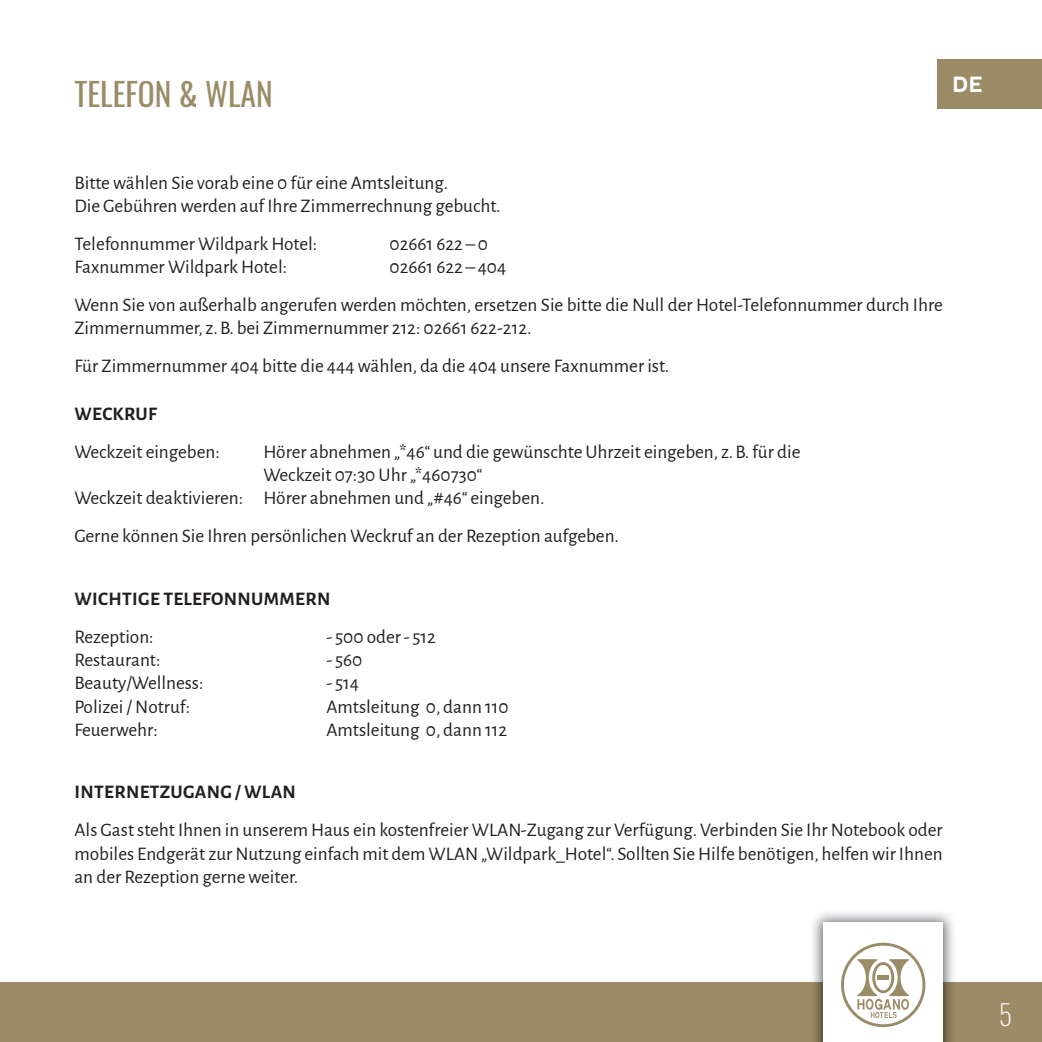
<style>
.page{position:relative;width:1042px;height:1042px;background:#fff}
.page>*{position:absolute;margin:0;border:0;box-sizing:border-box;transform-origin:0 0}
.t1{font:31.5px "Oswald";color:#9c8b67}
.t2{font:200 28px "Oswald";color:#fff}
.t3{font:700 21px "nevis";color:#fff}
.t4{font:19.25px/23.1px "Alegreya Sans";color:#231f20}
.t5{font:700 19.25px "Alegreya Sans";letter-spacing:.015em;color:#231f20}
</style>
<div class="page">
<div style="left:938px;top:60px;width:104px;height:49px;background:#9c8b67"></div>
<div style="left:0;top:982px;width:1042px;height:60px;background:#9c8b67"></div>
<img style="left:813px;top:913px;width:140px;height:129px">
<div style="left:823px;top:923px;width:120px;height:119px;background:#fff"></div>
<svg style="left:841px;top:943px;width:84px;height:84px"></svg>
<div style="left:877px;top:975px;width:12px;height:5px;background:#9c8b67"></div>
<h1 class="t1" style="left:74px;top:66px;width:200px">TELEFON &amp; WLAN</h1>
<p class="t3" style="left:952px;top:72px;width:32px">DE</p>
<p class="t4" style="left:74px;top:170px;width:427px">Bitte wählen Sie vorab eine 0 für eine Amtsleitung.<br>Die Gebühren werden auf Ihre Zimmerrechnung gebucht.</p>
<p class="t4" style="left:74px;top:231px;width:244px">Telefonnummer Wildpark Hotel:</p>
<p class="t4" style="left:389px;top:231px;width:100px">02661 622 – 0</p>
<p class="t4" style="left:74px;top:255px;width:214px">Faxnummer Wildpark Hotel:</p>
<p class="t4" style="left:74px;top:247px;width:870px;line-height:38px;text-indent:315px">02661 622 – 404<br>Wenn Sie von außerhalb angerufen werden möchten, ersetzen Sie bitte die Null der Hotel-Telefonnummer durch Ihre</p>
<p class="t4" style="left:74px;top:308px;width:596px;line-height:38px">Zimmernummer, z. B. bei Zimmernummer 212: 02661 622-212.<br>Für Zimmernummer 404 bitte die 444 wählen, da die 404 unsere Faxnummer ist.</p>
<p class="t5" style="left:75px;top:400px;width:84px">WECKRUF</p>
<p class="t4" style="left:74px;top:440px;width:147px">Weckzeit eingeben:</p>
<p class="t4" style="left:263px;top:440px;width:538px">Hörer abnehmen „*46“ und die gewünschte Uhrzeit eingeben, z. B. für die</p>
<p class="t4" style="left:263px;top:463px;width:220px">Weckzeit 07:30 Uhr „*460730“</p>
<p class="t4" style="left:74px;top:486px;width:471px">Weckzeit deaktivieren: Hörer abnehmen und „#46“ eingeben.</p>
<p class="t4" style="left:74px;top:524px;width:546px">Gerne können Sie Ihren persönlichen Weckruf an der Rezeption aufgeben.</p>
<p class="t5" style="left:75px;top:585px;width:257px">WICHTIGE TELEFONNUMMERN</p>
<p class="t4" style="left:74px;top:624px;width:81px">Rezeption:</p>
<p class="t4" style="left:326px;top:624px;width:111px">- 500 oder - 512</p>
<p class="t4" style="left:74px;top:648px;width:88px">Restaurant:</p>
<p class="t4" style="left:326px;top:648px;width:37px">- 560</p>
<p class="t4" style="left:74px;top:671px;width:131px">Beauty/Wellness:</p>
<p class="t4" style="left:326px;top:671px;width:34px">- 514</p>
<p class="t4" style="left:74px;top:694px;width:117px">Polizei / Notruf:</p>
<p class="t4" style="left:326px;top:694px;width:183px">Amtsleitung 0, dann 110</p>
<p class="t4" style="left:74px;top:717px;width:85px">Feuerwehr:</p>
<p class="t4" style="left:326px;top:717px;width:182px">Amtsleitung 0, dann 112</p>
<p class="t5" style="left:75px;top:778px;width:223px">INTERNETZUGANG / WLAN</p>
<p class="t4" style="left:74px;top:818px;width:870px;text-align:justify">Als Gast steht Ihnen in unserem Haus ein kostenfreier WLAN-Zugang zur Verfügung. Verbinden Sie Ihr Notebook oder mobiles Endgerät zur Nutzung einfach mit dem WLAN „Wildpark_Hotel“. Sollten Sie Hilfe benötigen, helfen wir Ihnen an der Rezeption gerne weiter.</p>
<h2 class="t2" style="left:999px;top:989px;width:15px">5</h2>
</div>
